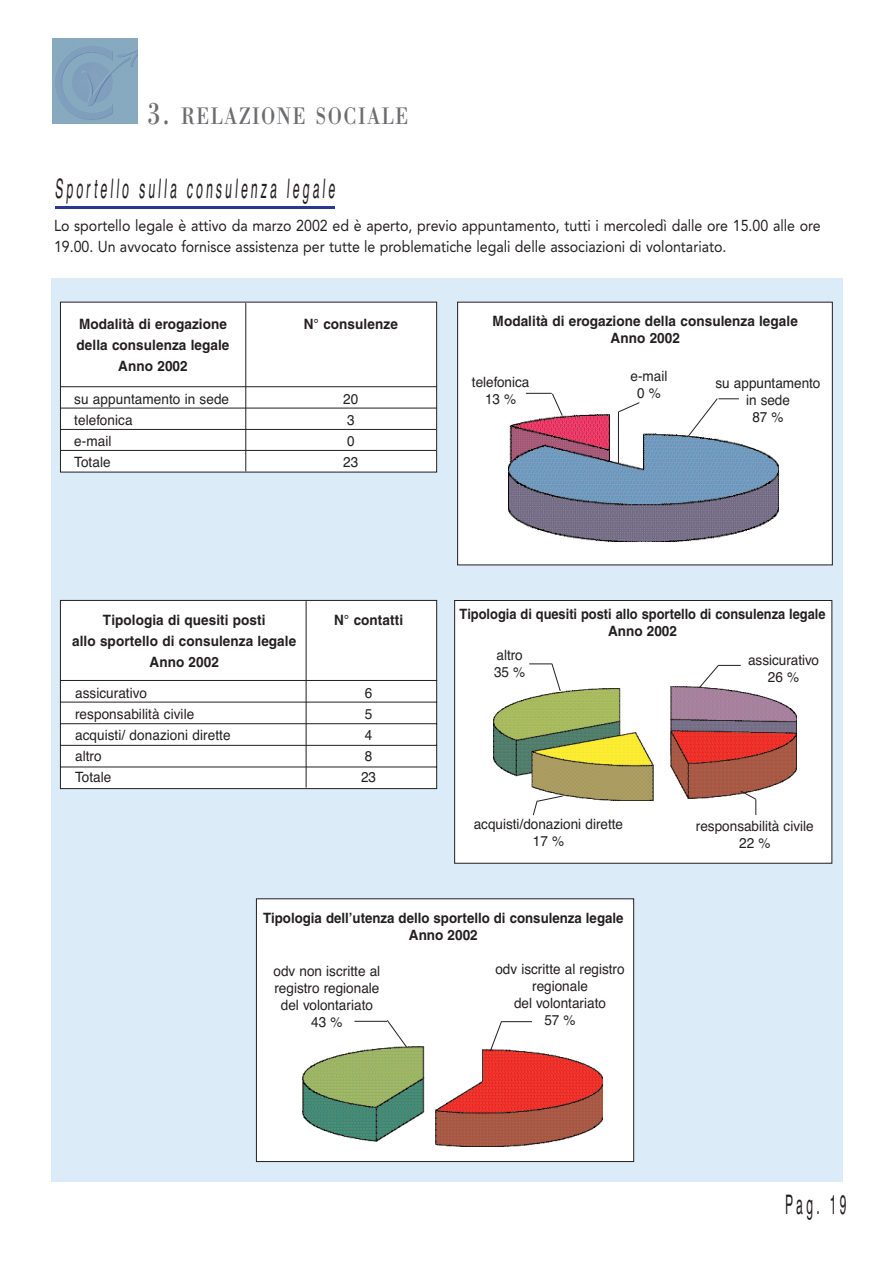
<style>
.page{position:relative;width:893px;height:1263px;background:#fff}
.page>*{position:absolute;margin:0;border:0;box-sizing:border-box;transform-origin:0 0}
.t1{font:27px "Helvetica";color:#231f20;scale:.45 1}
.t2{font:24.75px "Bodoni";letter-spacing:.065em;color:#6c6d70;scale:.8 1}
.t3{font:15.75px/21px "Avenir";color:#231f20;scale:.9 1}
.t4{font:14.25px/17.1px "Helvetica";color:#231f20;text-align:center;scale:.95 1}
.t5{font:700 14.25px/21px "Helvetica";letter-spacing:.005em;color:#231f20;text-align:center;scale:.95 1}
.t6{font:700 14.25px/17.1px "Helvetica";letter-spacing:.005em;color:#231f20;text-align:center;scale:.9 1}
.t7{font:700 14.25px/17.1px "Helvetica";letter-spacing:.005em;color:#231f20;text-align:center;scale:.93 1}
.s1{font-size:33px}
</style>
<div class="page">
<div style="left:51px;top:278px;width:791px;height:903px;background:#dbebf8"></div>
<div style="left:457px;top:302px;width:375px;height:263px;background:#fff"></div>
<img style="left:509px;top:414px;width:269px;height:128px">
<div style="left:256px;top:899px;width:377px;height:263px;background:#fff"></div>
<div style="left:256px;top:898px;width:378px;height:264px;border:1px solid #231f20"></div>
<div style="left:454px;top:600px;width:377px;height:263px;background:#fff"></div>
<div style="left:454px;top:600px;width:378px;height:264px;border:1px solid #231f20"></div>
<div style="left:60px;top:302px;width:376px;height:170px;background:#fff"></div>
<div style="left:60px;top:302px;width:377px;height:170px;border:1px solid #231f20"></div>
<hr style="left:60px;top:386px;width:377px;height:1px;background:#231f20">
<hr style="left:60px;top:408px;width:377px;height:1px;background:#231f20">
<hr style="left:60px;top:429px;width:376px;height:1px;background:#231f20">
<hr style="left:60px;top:450px;width:376px;height:1px;background:#231f20">
<hr style="left:245px;top:303px;width:1px;height:168px;background:#231f20">
<svg style="left:59px;top:600px;width:379px;height:189px;background:#f5f5f5"></svg>
<hr style="left:306px;top:601px;width:1px;height:187px;background:#231f20">
<svg style="left:618px;top:402px;width:22px;height:10px"></svg>
<svg style="left:526px;top:393px;width:37px;height:24px"></svg>
<svg style="left:687px;top:398px;width:52px;height:39px"></svg>
<img style="left:302px;top:1047px;width:301px;height:100px">
<svg style="left:386px;top:1020px;width:22px;height:28px"></svg>
<hr style="left:354px;top:1021px;width:33px;height:1px;background:#231f20">
<hr style="left:501px;top:1021px;width:31px;height:1px;background:#231f20">
<svg style="left:489px;top:1021px;width:13px;height:31px"></svg>
<img style="left:493px;top:686px;width:303px;height:114px">
<svg style="left:529px;top:663px;width:32px;height:29px"></svg>
<svg style="left:698px;top:664px;width:42px;height:24px"></svg>
<svg style="left:739px;top:790px;width:18px;height:25px"></svg>
<svg style="left:532px;top:795px;width:31px;height:21px"></svg>
<hr style="left:618px;top:412px;width:1px;height:52px;background:#231f20">
<img style="left:52px;top:38px;width:85px;height:85px">
<hr style="left:56px;top:206px;width:279px;height:2px;background:#293795">
<h2 class="t2" style="left:147px;top:107px;width:327px"><span class="s1">3.</span> RELAZIONE SOCIALE</h2>
<h1 class="t1" style="left:55px;top:179px;width:627px">Sportello sulla consulenza legale</h1>
<p class="t3" style="left:54px;top:216px;width:853px">Lo sportello legale è attivo da marzo 2002 ed è aperto, previo appuntamento, tutti i mercoledì dalle ore 15.00 alle ore<br>19.00. Un avvocato fornisce assistenza per tutte le problematiche legali delle associazioni di volontariato.</p>
<p class="t5" style="left:79px;top:314px;width:157px">Modalità di erogazione</p>
<p class="t5" style="left:304px;top:314px;width:101px">N° consulenze</p>
<p class="t5" style="left:77px;top:335px;width:162px">della consulenza legale<br>Anno 2002</p>
<p class="t4" style="left:74px;top:391px;width:164px">su appuntamento in sede</p>
<p class="t4" style="left:343px;top:391px;width:17px">20</p>
<p class="t4" style="left:74px;top:412px;width:63px">telefonica</p>
<p class="t4" style="left:347px;top:412px;width:9px">3</p>
<p class="t4" style="left:74px;top:433px;width:41px">e-mail</p>
<p class="t4" style="left:347px;top:433px;width:9px">0</p>
<p class="t4" style="left:74px;top:454px;width:40px">Totale</p>
<p class="t4" style="left:343px;top:454px;width:17px">23</p>
<p class="t5" style="left:103px;top:610px;width:172px">Tipologia di quesiti posti</p>
<p class="t5" style="left:334px;top:610px;width:74px">N° contatti</p>
<p class="t5" style="left:72px;top:631px;width:237px">allo sportello di consulenza legale<br>Anno 2002</p>
<p class="t4" style="left:75px;top:686px;width:77px">assicurativo</p>
<p class="t4" style="left:365px;top:686px;width:9px">6</p>
<p class="t4" style="left:75px;top:707px;width:127px">responsabilità civile</p>
<p class="t4" style="left:365px;top:707px;width:9px">5</p>
<p class="t4" style="left:75px;top:728px;width:165px">acquisti/ donazioni dirette</p>
<p class="t4" style="left:365px;top:728px;width:9px">4</p>
<p class="t4" style="left:75px;top:749px;width:30px">altro</p>
<p class="t4" style="left:365px;top:749px;width:9px">8</p>
<p class="t4" style="left:75px;top:770px;width:40px">Totale</p>
<p class="t4" style="left:361px;top:770px;width:17px">23</p>
<p class="t5" style="left:492px;top:314px;width:323px;line-height:17.1px">Modalità di erogazione della consulenza legale<br>Anno 2002</p>
<p class="t4" style="left:472px;top:375px;width:62px">telefonica<br>13 %</p>
<p class="t4" style="left:630px;top:369px;width:40px">e-mail<br>0 %</p>
<p class="t4" style="left:715px;top:376px;width:112px">su appuntamento in sede<br>87 %</p>
<p class="t6" style="left:459px;top:607px;width:408px">Tipologia di quesiti posti allo sportello di consulenza legale<br>Anno 2002</p>
<p class="t4" style="left:494px;top:648px;width:34px;text-align:left">altro<br>35 %</p>
<p class="t4" style="left:748px;top:652px;width:76px">assicurativo<br>26 %</p>
<p class="t4" style="left:473px;top:816px;width:159px">acquisti/donazioni dirette<br>17 %</p>
<p class="t4" style="left:696px;top:818px;width:125px">responsabilità civile<br>22 %</p>
<p class="t7" style="left:263px;top:911px;width:389px">Tipologia dell’utenza dello sportello di consulenza legale<br>Anno 2002</p>
<p class="t4" style="left:273px;top:964px;width:114px">odv non iscritte al registro regionale del volontariato<br>43 %</p>
<p class="t4" style="left:495px;top:962px;width:137px">odv iscritte al registro regionale<br>del volontariato<br>57 %</p>
<h1 class="t1" style="left:785px;top:1194px;width:138px">Pag. 19</h1>
</div>
